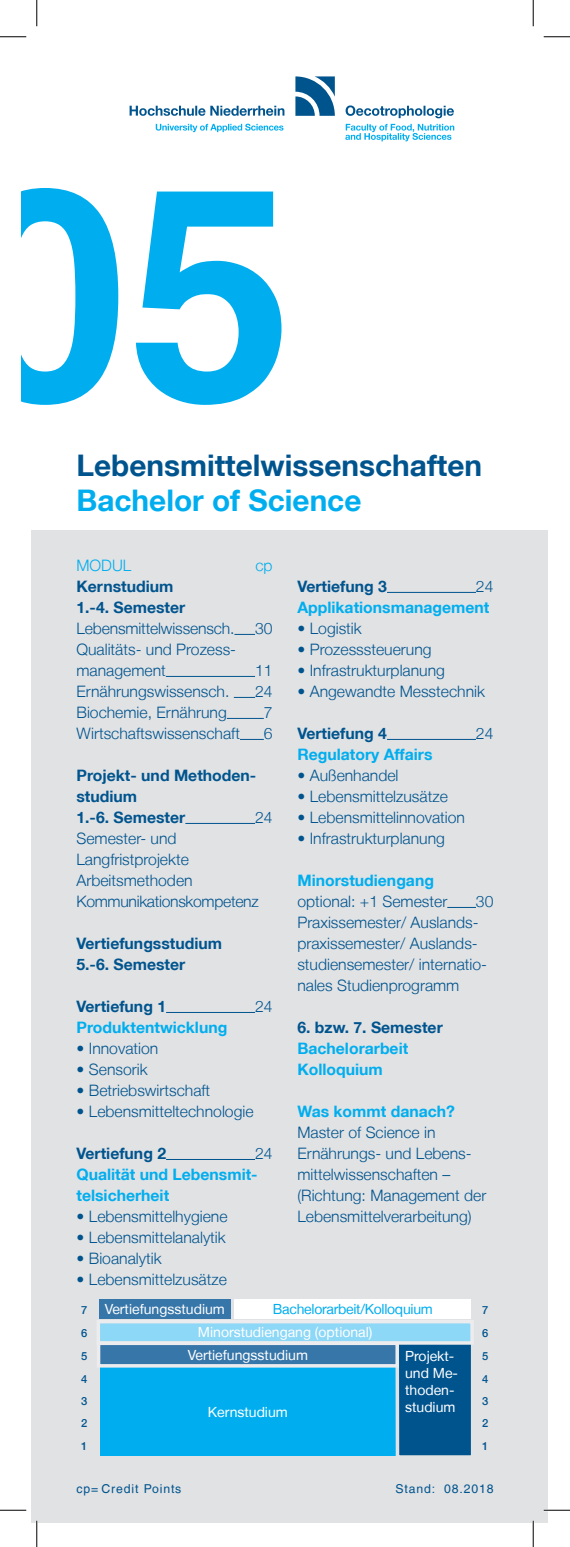
<style>
.page{position:relative;width:570px;height:1547px;background:#fff}
.page>*{position:absolute;margin:0;border:0;box-sizing:border-box;transform-origin:0 0}
.t1{font:700 297.5px "Helvetica LT";color:#00aeef}
.t2{font:700 29.75px "Helvetica Neue LT";color:#00548e}
.t3{font:700 29.75px "Helvetica Neue LT";color:#00aeef}
.t4{font:300 15.75px/21px "Helvetica Neue LT";color:#00548e}
.t5{font:700 15.75px/21px "Helvetica Neue LT";color:#00548e}
.t6{font:700 15.75px/21px "Helvetica Neue LT";color:#00aeef}
.t7{font:300 15.75px "Helvetica Neue LT";color:#00aeef}
.t8{font:14px/16.8px "Helvetica Neue LT";color:#fff}
.t9{font:14px "Helvetica Neue LT";letter-spacing:-.02em;color:#00aeef}
.t10{font:12.25px "Helvetica LT";letter-spacing:.07em;color:#00548e}
.t11{font:500 11.2px "Helvetica Neue LT";color:#00548e}
</style>
<div class="page">
<div style="left:32px;top:530px;width:516px;height:992px;background:#e1e2e4"></div>
<div style="left:100px;top:1367px;width:295px;height:88px;background:#00aeef"></div>
<div style="left:235px;top:1299px;width:236px;height:20px;background:#fff"></div>
<div style="left:99px;top:1299px;width:131px;height:20px;background:#3776a9"></div>
<div style="left:397px;top:1332px;width:75px;height:125px;background:#00548e"></div>
<div style="left:395px;top:1330px;width:79px;height:129px;border:4px solid #e1e2e4"></div>
<div style="left:98px;top:1322px;width:374px;height:21px;background:#8dd7f7"></div>
<div style="left:97px;top:1320px;width:377px;height:25px;border:4px solid #ececee"></div>
<svg style="left:234px;top:634px;width:21px;height:1px"></svg>
<hr style="left:166px;top:676px;width:89px;height:1px;background:#00548e">
<svg style="left:234px;top:697px;width:21px;height:1px"></svg>
<hr style="left:227px;top:718px;width:37px;height:1px;background:#00548e">
<svg style="left:240px;top:739px;width:24px;height:1px"></svg>
<hr style="left:185px;top:823px;width:70px;height:1px;background:#00548e">
<hr style="left:166px;top:1012px;width:89px;height:1px;background:#00548e">
<hr style="left:166px;top:1159px;width:89px;height:1px;background:#00548e">
<hr style="left:387px;top:592px;width:89px;height:1px;background:#00548e">
<hr style="left:387px;top:739px;width:89px;height:1px;background:#00548e">
<svg style="left:447px;top:907px;width:29px;height:1px"></svg>
<svg style="left:295px;top:76px;width:40px;height:40px"></svg>
<svg style="left:345px;top:105px;width:109px;height:13px"></svg>
<svg style="left:345px;top:124px;width:109px;height:17px"></svg>
<svg style="left:129px;top:106px;width:155px;height:10px"></svg>
<svg style="left:156px;top:124px;width:127px;height:8px"></svg>
<div style="left:98px;top:1343px;width:299px;height:23px;background:#3776a9"></div>
<div style="left:97px;top:1341px;width:302px;height:26px;border:4px solid #ececee"></div>
<hr style="left:543px;top:1509px;width:27px;height:2px;background:#fff">
<hr style="left:36px;top:1521px;width:2px;height:26px;background:#fff">
<hr style="left:532px;top:1521px;width:2px;height:26px;background:#fff">
<svg style="left:0;top:36px;width:26px;height:1px"></svg>
<svg style="left:543px;top:36px;width:27px;height:1px"></svg>
<svg style="left:0;top:1510px;width:26px;height:1px"></svg>
<svg style="left:543px;top:1510px;width:27px;height:1px"></svg>
<svg style="left:36px;top:0;width:1px;height:26px"></svg>
<svg style="left:36px;top:1521px;width:1px;height:26px"></svg>
<svg style="left:533px;top:0;width:1px;height:26px"></svg>
<svg style="left:533px;top:1521px;width:1px;height:26px"></svg>
<h1 class="t1" style="left:-38px;top:113px;width:332px">05</h1>
<h2 class="t2" style="left:76px;top:447px;width:407px">Lebensmittelwissenschaften</h2>
<h2 class="t3" style="left:76px;top:481px;width:286px">Bachelor of Science</h2>
<p class="t7" style="left:76px;top:556px;width:56px">MODUL</p>
<p class="t7" style="left:255px;top:556px;width:19px">cp</p>
<p class="t5" style="left:76px;top:576px;width:110px">Kernstudium<br>1.-4. Semester</p>
<p class="t4" style="left:76px;top:618px;width:159px">Lebensmittelwissensch.</p>
<p class="t4" style="left:255px;top:618px;width:19px">30</p>
<p class="t4" style="left:76px;top:639px;width:161px">Qualitäts- und Prozess&shy;management</p>
<p class="t4" style="left:255px;top:660px;width:19px">11</p>
<p class="t4" style="left:76px;top:681px;width:154px">Ernährungswissensch.</p>
<p class="t4" style="left:255px;top:681px;width:19px">24</p>
<p class="t4" style="left:76px;top:702px;width:152px">Biochemie, Ernährung</p>
<p class="t4" style="left:264px;top:702px;width:10px">7</p>
<p class="t4" style="left:76px;top:723px;width:165px">Wirtschaftswissenschaft</p>
<p class="t4" style="left:264px;top:723px;width:10px">6</p>
<p class="t5" style="left:76px;top:765px;width:181px">Projekt- und Methoden&shy;studium<br>1.-6. Semester</p>
<p class="t4" style="left:255px;top:807px;width:19px">24</p>
<p class="t4" style="left:76px;top:828px;width:184px">Semester- und<br>Langfristprojekte<br>Arbeitsmethoden<br>Kommunikationskompetenz</p>
<p class="t5" style="left:76px;top:933px;width:147px">Vertiefungsstudium<br>5.-6. Semester</p>
<p class="t5" style="left:76px;top:996px;width:91px">Vertiefung 1</p>
<p class="t4" style="left:255px;top:996px;width:19px">24</p>
<p class="t6" style="left:76px;top:1017px;width:152px">Produktentwicklung</p>
<p class="t4" style="left:76px;top:1038px;width:83px">• Innovation</p>
<p class="t4" style="left:76px;top:1059px;width:73px">• Sensorik</p>
<p class="t4" style="left:76px;top:1080px;width:135px">• Betriebswirtschaft</p>
<p class="t4" style="left:76px;top:1101px;width:178px">• Lebensmitteltechnologie</p>
<p class="t5" style="left:76px;top:1143px;width:91px">Vertiefung 2</p>
<p class="t4" style="left:255px;top:1143px;width:19px">24</p>
<p class="t6" style="left:76px;top:1164px;width:183px">Qualität und Lebensmit&shy;telsicherheit</p>
<p class="t4" style="left:76px;top:1206px;width:152px">• Lebensmittelhygiene</p>
<p class="t4" style="left:76px;top:1227px;width:151px">• Lebensmittelanalytik</p>
<p class="t4" style="left:76px;top:1248px;width:87px">• Bioanalytik</p>
<p class="t4" style="left:76px;top:1269px;width:152px">• Lebensmittelzusätze</p>
<p class="t5" style="left:297px;top:576px;width:91px">Vertiefung 3</p>
<p class="t4" style="left:476px;top:576px;width:19px">24</p>
<p class="t6" style="left:297px;top:597px;width:193px">Applikationsmanagement</p>
<p class="t4" style="left:297px;top:618px;width:66px">• Logistik</p>
<p class="t4" style="left:297px;top:639px;width:136px">• Prozesssteuerung</p>
<p class="t4" style="left:297px;top:660px;width:149px">• Infrastrukturplanung</p>
<p class="t4" style="left:297px;top:681px;width:189px">• Angewandte Messtechnik</p>
<p class="t5" style="left:297px;top:723px;width:91px">Vertiefung 4</p>
<p class="t4" style="left:476px;top:723px;width:19px">24</p>
<p class="t6" style="left:297px;top:744px;width:137px">Regulatory Affairs</p>
<p class="t4" style="left:297px;top:765px;width:103px">• Außenhandel</p>
<p class="t4" style="left:297px;top:786px;width:152px">• Lebensmittelzusätze</p>
<p class="t4" style="left:297px;top:807px;width:169px">• Lebensmittelinnovation</p>
<p class="t4" style="left:297px;top:828px;width:149px">• Infrastrukturplanung</p>
<p class="t6" style="left:297px;top:870px;width:138px">Minorstudiengang</p>
<p class="t4" style="left:297px;top:891px;width:151px">optional: +1 Semester</p>
<p class="t4" style="left:297px;top:891px;width:197px;text-indent:178px">30<br>Praxissemester/ Auslands&shy;praxissemester/ Auslands&shy;studiensemester/ internatio&shy;nales Studienprogramm</p>
<p class="t5" style="left:297px;top:1017px;width:147px">6. bzw. 7. Semester</p>
<p class="t6" style="left:297px;top:1038px;width:112px">Bachelorarbeit<br>Kolloquium</p>
<p class="t6" style="left:297px;top:1101px;width:159px">Was kommt danach?</p>
<p class="t4" style="left:297px;top:1122px;width:190px">Master of Science in<br>Ernährungs- und Lebens&shy;mittelwissenschaften – (Richtung: Management der<br>Lebensmittelverarbeitung)</p>
<p class="t8" style="left:105px;top:1300px;width:122px">Vertiefungsstudium</p>
<p class="t9" style="left:273px;top:1301px;width:161px">Bachelorarbeit/Kolloquium</p>
<p class="t8" style="left:405px;top:1347px;width:54px">Projekt&shy;und Me&shy;thoden&shy;studium</p>
<p class="t11" style="left:81px;top:1303px;width:8px">7</p>
<p class="t11" style="left:482px;top:1303px;width:8px">7</p>
<p class="t11" style="left:81px;top:1326px;width:8px">6</p>
<p class="t11" style="left:482px;top:1326px;width:8px">6</p>
<p class="t8" style="left:198px;top:1324px;width:176px">Minorstudiengang (optional)</p>
<p class="t8" style="left:188px;top:1346px;width:122px">Vertiefungsstudium</p>
<p class="t11" style="left:81px;top:1349px;width:8px">5</p>
<p class="t11" style="left:482px;top:1349px;width:8px">5</p>
<p class="t11" style="left:81px;top:1372px;width:8px">4</p>
<p class="t11" style="left:482px;top:1372px;width:8px">4</p>
<p class="t11" style="left:81px;top:1394px;width:8px">3</p>
<p class="t11" style="left:482px;top:1394px;width:8px">3</p>
<p class="t8" style="left:208px;top:1403px;width:81px">Kernstudium</p>
<p class="t11" style="left:81px;top:1416px;width:8px">2</p>
<p class="t11" style="left:482px;top:1416px;width:8px">2</p>
<p class="t11" style="left:81px;top:1439px;width:8px">1</p>
<p class="t11" style="left:482px;top:1439px;width:8px">1</p>
<p class="t10" style="left:76px;top:1481px;width:106px">cp= Credit Points</p>
<p class="t10" style="left:395px;top:1481px;width:99px">Stand: 08.2018</p>
</div>
